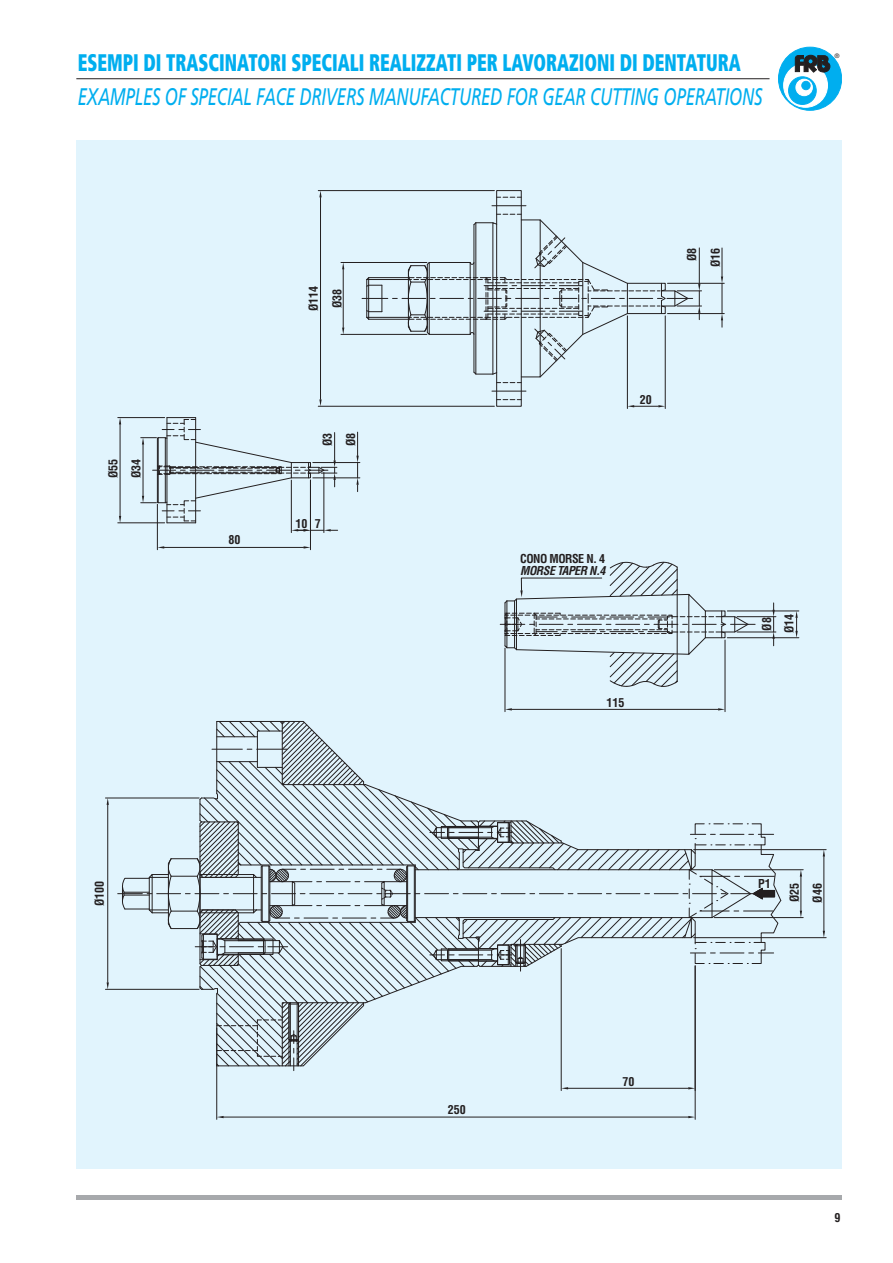
<style>
.page{position:relative;width:893px;height:1263px;background:#fff}
.page>*{position:absolute;margin:0;border:0;box-sizing:border-box;transform-origin:0 0}
.t1{font:italic 24px "Frutiger";letter-spacing:-.01em;color:#00aeef;scale:.7 1}
.t2{font:900 condensed 24px "Frutiger";color:#00aeef;scale:.75 1}
.t3{font:700 condensed 12px/23px "Helvetica";color:#231f20}
.t4{font:italic 700 condensed 12px "Helvetica";letter-spacing:-.04em;color:#231f20}
.t5{font:700 condensed 12px "Helvetica";letter-spacing:-.04em;color:#231f20}
.t6{font:6.15px "Helvetica";color:#231f20}
</style>
<div class="page">
<hr style="left:76px;top:1195px;width:766px;height:4px;background:#a7a9ac">
<hr style="left:76px;top:78px;width:693px;height:1px;background:#231f20">
<div style="left:778px;top:47px;width:64px;height:63px;background:#00aeef;border:1px solid #00aeef;border-radius:50%"></div>
<svg style="left:783px;top:63px;width:44px;height:44px"></svg>
<svg style="left:788px;top:77px;width:28px;height:28px"></svg>
<svg style="left:796px;top:79px;width:16px;height:17px"></svg>
<div style="left:802px;top:81px;width:8px;height:9px;background:#00aeef;border:1px solid #00aeef;border-radius:50%"></div>
<svg style="left:795px;top:55px;width:35px;height:17px"></svg>
<div style="left:76px;top:140px;width:766px;height:1029px;background:#e1f4fd"></div>
<hr style="left:561px;top:949px;width:1px;height:142px;background:#231f20">
<hr style="left:568px;top:1088px;width:120px;height:1px;background:#231f20">
<svg style="left:561px;top:1087px;width:7px;height:2px"></svg>
<svg style="left:688px;top:1087px;width:7px;height:2px"></svg>
<hr style="left:695px;top:966px;width:1px;height:153px;background:#231f20">
<hr style="left:216px;top:1028px;width:1px;height:91px;background:#231f20">
<hr style="left:224px;top:1117px;width:464px;height:1px;background:#231f20">
<svg style="left:688px;top:1116px;width:7px;height:2px"></svg>
<svg style="left:217px;top:1116px;width:7px;height:2px"></svg>
<hr style="left:714px;top:869px;width:89px;height:1px;background:#231f20">
<hr style="left:714px;top:917px;width:89px;height:1px;background:#231f20">
<hr style="left:801px;top:877px;width:1px;height:34px;background:#231f20">
<svg style="left:800px;top:870px;width:2px;height:7px"></svg>
<svg style="left:800px;top:911px;width:2px;height:7px"></svg>
<hr style="left:694px;top:849px;width:132px;height:1px;background:#231f20">
<hr style="left:694px;top:937px;width:132px;height:1px;background:#231f20">
<hr style="left:823px;top:857px;width:1px;height:74px;background:#231f20">
<svg style="left:823px;top:850px;width:2px;height:7px"></svg>
<svg style="left:823px;top:931px;width:2px;height:7px"></svg>
<hr style="left:105px;top:798px;width:94px;height:1px;background:#231f20">
<hr style="left:105px;top:989px;width:94px;height:1px;background:#231f20">
<hr style="left:107px;top:805px;width:1px;height:177px;background:#231f20">
<svg style="left:107px;top:798px;width:2px;height:7px"></svg>
<svg style="left:107px;top:982px;width:2px;height:7px"></svg>
<svg style="left:500px;top:562px;width:255px;height:125px"></svg>
<hr style="left:737px;top:616px;width:39px;height:1px;background:#231f20">
<hr style="left:737px;top:632px;width:39px;height:1px;background:#231f20">
<svg style="left:772px;top:603px;width:3px;height:43px"></svg>
<hr style="left:727px;top:611px;width:72px;height:1px;background:#231f20">
<hr style="left:727px;top:637px;width:72px;height:1px;background:#231f20">
<svg style="left:795px;top:611px;width:3px;height:27px"></svg>
<hr style="left:725px;top:640px;width:1px;height:72px;background:#231f20">
<hr style="left:505px;top:648px;width:1px;height:64px;background:#231f20">
<hr style="left:512px;top:709px;width:206px;height:1px;background:#231f20">
<svg style="left:718px;top:708px;width:7px;height:3px"></svg>
<svg style="left:505px;top:708px;width:7px;height:3px"></svg>
<hr style="left:313px;top:462px;width:47px;height:1px;background:#231f20">
<hr style="left:313px;top:478px;width:47px;height:1px;background:#231f20">
<svg style="left:356px;top:432px;width:3px;height:60px"></svg>
<svg style="left:141px;top:417px;width:196px;height:106px"></svg>
<hr style="left:118px;top:417px;width:47px;height:1px;background:#231f20">
<hr style="left:118px;top:523px;width:47px;height:1px;background:#231f20">
<hr style="left:120px;top:424px;width:1px;height:92px;background:#231f20">
<svg style="left:119px;top:418px;width:2px;height:6px"></svg>
<svg style="left:119px;top:516px;width:2px;height:7px"></svg>
<hr style="left:324px;top:473px;width:1px;height:60px;background:#231f20">
<hr style="left:291px;top:480px;width:1px;height:53px;background:#231f20">
<svg style="left:291px;top:529px;width:47px;height:2px"></svg>
<hr style="left:310px;top:480px;width:1px;height:70px;background:#231f20">
<hr style="left:157px;top:504px;width:1px;height:46px;background:#231f20">
<hr style="left:164px;top:547px;width:140px;height:1px;background:#231f20">
<svg style="left:304px;top:546px;width:6px;height:3px"></svg>
<svg style="left:157px;top:546px;width:7px;height:3px"></svg>
<svg style="left:118px;top:721px;width:663px;height:350px"></svg>
<hr style="left:667px;top:283px;width:57px;height:1px;background:#231f20">
<hr style="left:667px;top:313px;width:57px;height:1px;background:#231f20">
<hr style="left:722px;top:283px;width:1px;height:31px;background:#231f20">
<svg style="left:721px;top:314px;width:2px;height:13px"></svg>
<svg style="left:721px;top:248px;width:2px;height:35px"></svg>
<hr style="left:665px;top:316px;width:1px;height:93px;background:#231f20">
<hr style="left:627px;top:316px;width:1px;height:93px;background:#231f20">
<svg style="left:362px;top:190px;width:339px;height:217px"></svg>
<hr style="left:341px;top:262px;width:86px;height:1px;background:#231f20">
<hr style="left:341px;top:334px;width:86px;height:1px;background:#231f20">
<hr style="left:343px;top:269px;width:1px;height:59px;background:#231f20">
<svg style="left:342px;top:328px;width:2px;height:6px"></svg>
<hr style="left:318px;top:190px;width:176px;height:1px;background:#231f20">
<hr style="left:318px;top:406px;width:176px;height:1px;background:#231f20">
<hr style="left:320px;top:197px;width:1px;height:202px;background:#231f20">
<svg style="left:319px;top:191px;width:3px;height:6px"></svg>
<svg style="left:319px;top:399px;width:3px;height:7px"></svg>
<p class="t2" style="left:78px;top:53px;width:885px">ESEMPI DI TRASCINATORI SPECIALI REALIZZATI PER LAVORAZIONI DI DENTATURA</p>
<p class="t1" style="left:78px;top:87px;width:979px">EXAMPLES OF SPECIAL FACE DRIVERS MANUFACTURED FOR GEAR CUTTING OPERATIONS</p>
<p class="t6" style="left:835px;top:54px;width:6px">®</p>
<p class="t3" style="left:103px;top:478px;width:21px;rotate:-90deg">Ø55<br>Ø34</p>
<p class="t3" style="left:228px;top:530px;width:13px">80</p>
<p class="t3" style="left:303px;top:311px;width:27px;rotate:-90deg">Ø114</p>
<p class="t3" style="left:327px;top:308px;width:21px;rotate:-90deg">Ø38</p>
<p class="t3" style="left:317px;top:446px;width:15px;rotate:-90deg">Ø3</p>
<p class="t3" style="left:340px;top:446px;width:15px;rotate:-90deg">Ø8</p>
<p class="t3" style="left:296px;top:513px;width:27px">10 7</p>
<p class="t3" style="left:681px;top:267px;width:21px;line-height:23.5px;text-align:center;rotate:-90deg">Ø8<br>Ø16</p>
<p class="t3" style="left:640px;top:389px;width:13px">20</p>
<p class="t5" style="left:520px;top:554px;width:86px">CONO MORSE N. 4</p>
<p class="t4" style="left:520px;top:566px;width:87px">MORSE TAPER N.4</p>
<p class="t3" style="left:606px;top:692px;width:19px">115</p>
<p class="t3" style="left:756px;top:631px;width:15px;rotate:-90deg">Ø8</p>
<p class="t3" style="left:778px;top:633px;width:21px;rotate:-90deg">Ø14</p>
<p class="t3" style="left:89px;top:906px;width:27px;rotate:-90deg">Ø100</p>
<p class="t3" style="left:448px;top:1100px;width:19px">250</p>
<p class="t3" style="left:622px;top:1071px;width:13px">70</p>
<p class="t3" style="left:758px;top:873px;width:14px">P1</p>
<p class="t3" style="left:784px;top:902px;width:21px;rotate:-90deg">Ø25</p>
<p class="t3" style="left:807px;top:903px;width:21px;rotate:-90deg">Ø46</p>
<p class="t3" style="left:834px;top:1208px;width:7px">9</p>
</div>
